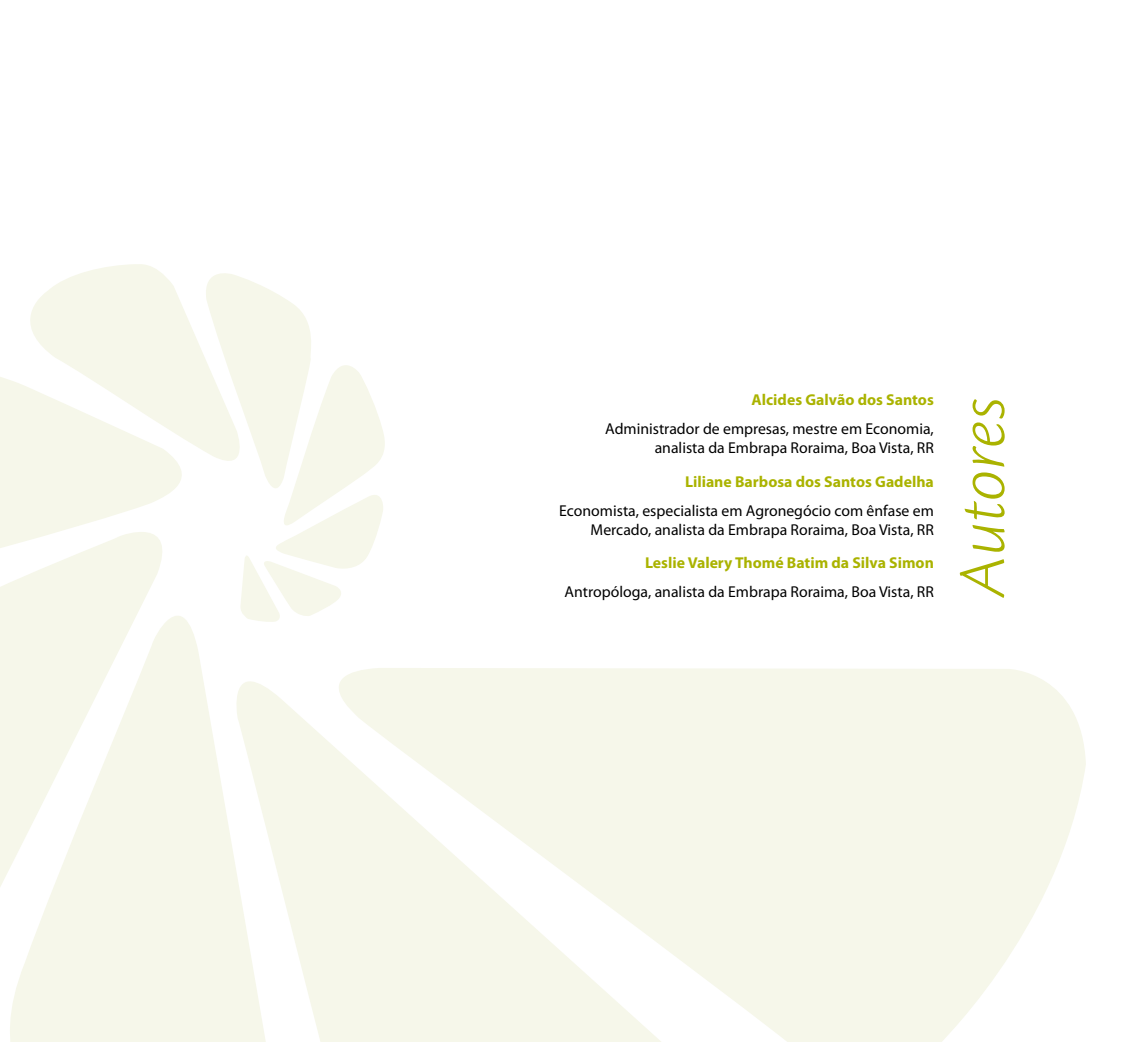
<style>
.page{position:relative;width:1141px;height:1042px;background:#fff}
.page>*{position:absolute;margin:0;border:0;box-sizing:border-box;transform-origin:0 0}
.t1{font:70px "Cronos Pro Lt Capt It";letter-spacing:-.005em;color:#aab300}
.t2{font:15.75px/18.9px "Myriad Pro";color:#000;text-align:right}
.t3{font:700 15.75px "Myriad Pro";color:#aab300}
</style>
<div class="page">
<svg style="left:779px;top:669px;width:307px;height:373px;background:#f7f8ed"></svg>
<svg style="left:294px;top:668px;width:485px;height:374px;fill:#f6f7ea"></svg>
<svg style="left:10px;top:622px;width:284px;height:420px;fill:#f6f7ea"></svg>
<svg style="left:0;top:622px;width:179px;height:368px;fill:#f6f7ea"></svg>
<svg style="left:0;top:266px;width:385px;height:356px"></svg>
<p class="t3" style="left:752px;top:390px;width:184px">Alcides Galvão dos Santos</p>
<p class="t2" style="left:605px;top:419px;width:330px">Administrador de empresas, mestre em Economia, analista da Embrapa Roraima, Boa Vista, RR</p>
<p class="t3" style="left:685px;top:471px;width:250px">Liliane Barbosa dos Santos Gadelha</p>
<p class="t2" style="left:559px;top:500px;width:376px">Economista, especialista em Agronegócio com ênfase em<br>Mercado, analista da Embrapa Roraima, Boa Vista, RR</p>
<p class="t3" style="left:645px;top:553px;width:290px">Leslie Valery Thomé Batim da Silva Simon</p>
<p class="t2" style="left:565px;top:582px;width:371px">Antropóloga, analista da Embrapa Roraima, Boa Vista, RR</p>
<h1 class="t1" style="left:942px;top:597px;width:203px;rotate:-90deg">Autores</h1>
</div>
